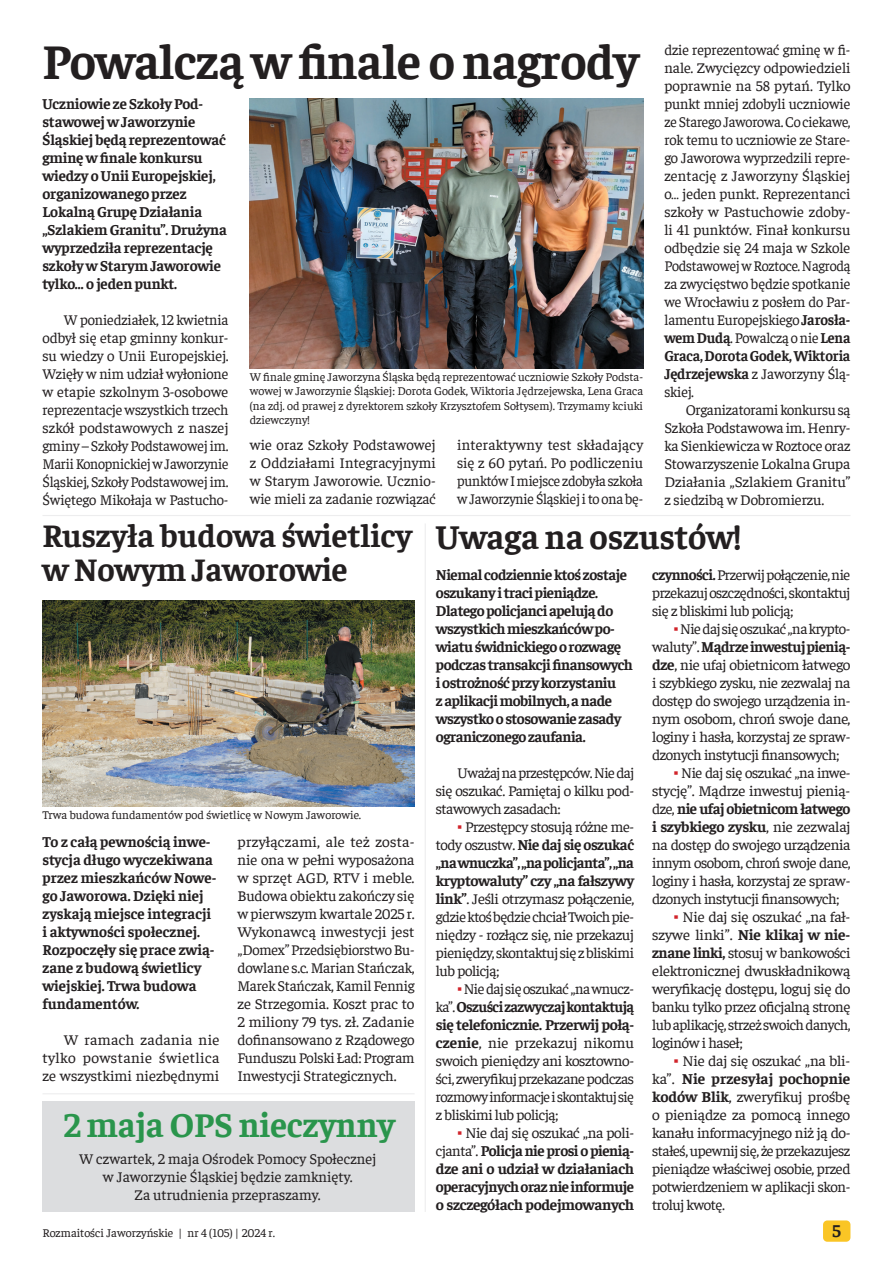
<style>
.page{position:relative;width:893px;height:1263px;background:#fff}
.page>*{position:absolute;margin:0;border:0;box-sizing:border-box;transform-origin:0 0}
.t1{font:700 49.5px "Faustina";letter-spacing:-.01em;color:#231f20}
.t2{font:700 34.5px "Faustina";color:#2a954c}
.t3{font:700 32.7px/34px "Faustina";color:#231f20}
.t4{font:700 18px "Faustina";color:#231f20}
.t5{font:15px/18px "Faustina";letter-spacing:-.015em;color:#231f20;text-align:justify}
.t6{font:700 15px/18px "Faustina";letter-spacing:-.01em;color:#231f20}
.t7{font:700 15px/18px "Faustina";letter-spacing:-.03em;color:#231f20}
.t8{font:12px/14.4px "Faustina";color:#231f20;text-align:justify}
.s1{font-weight:700}
.s2{font-size:34.5px}
.s3{font-family:"Arial";color:#d1232a}
.s4{font-family:"Arial";font-weight:400;color:#d1232a}
.s5{font-weight:400}
</style>
<div class="page">
<div style="left:823px;top:1220px;width:27px;height:22px;background:#fac525;border-radius:4px"></div>
<img style="left:250px;top:99px;width:393px;height:269px">
<hr style="left:43px;top:515px;width:807px;height:1px;background:#ededee">
<img style="left:43px;top:600px;width:372px;height:206px">
<div style="left:43px;top:1102px;width:372px;height:110px;background:#dcdddf"></div>
<hr style="left:425px;top:523px;width:1px;height:689px;background:#ededee">
<hr style="left:43px;top:1093px;width:372px;height:1px;background:#ededee">
<h1 class="t1" style="left:43px;top:28px;width:598px">Powalczą w finale o nagrody</h1>
<p class="t5" style="left:664px;top:40px;width:188px">dzie reprezentować gminę w fi&shy;nale. Zwycięzcy odpowiedzieli poprawnie na 58 pytań. Tylko punkt mniej zdobyli uczniowie ze Starego Jaworowa. Co ciekawe, rok temu to uczniowie ze Stare&shy;go Jaworowa wyprzedzili repre&shy;zentację z Jaworzyny Śląskiej o… jeden punkt. Reprezentanci szkoły w Pastuchowie zdoby&shy;li 41 punktów. Finał konkursu odbędzie się 24 maja w Szkole Podstawowej w Roztoce. Nagrodą za zwycięstwo będzie spotkanie we Wrocławiu z posłem do Par&shy;lamentu Europejskiego <span class="s1">Jarosła&shy;wem Dudą</span>. Powalczą o nie <span class="s1">Lena Graca, Dorota Godek, Wiktoria Jędrzejewska</span> z Jaworzyny Ślą&shy;skiej.</p>
<p class="t5" style="left:664px;top:400px;width:188px;text-indent:21px">Organizatorami konkursu są Szkoła Podstawowa im. Henry&shy;ka Sienkiewicza w Roztoce oraz Stowarzyszenie Lokalna Grupa Działania „Szlakiem Granitu” z siedzibą w Dobromierzu.</p>
<h3 class="t3" style="left:43px;top:517px;width:700px">Ruszyła budowa świetlicy <span class="s2">Uwaga na oszustów! </span>w Nowym Jaworowie</h3>
<p class="t6" style="left:43px;top:93px;width:186px">Uczniowie ze Szkoły Pod&shy;stawowej w Jaworzynie<br>Śląskiej będą reprezentować gminę w finale konkursu wiedzy o Unii Europejskiej, organizowanego przez<br>Lokalną Grupę Działania „Szlakiem Granitu”. Drużyna wyprzedziła reprezentację szkoły w Starym Jaworowie tylko… o jeden punkt.</p>
<p class="t5" style="left:43px;top:309px;width:188px;text-indent:21px">W poniedziałek, 12 kwietnia odbył się etap gminny konkur&shy;su wiedzy o Unii Europejskiej.<br>Wzięły w nim udział wyłonione w etapie szkolnym 3-osobowe reprezentacje wszystkich trzech szkół podstawowych z naszej gminy – Szkoły Podstawowej im.<br>Marii Konopnickiej w Jaworzynie Śląskiej, Szkoły Podstawowej im.<br>Świętego Mikołaja w Pastucho-</p>
<p class="t8" style="left:250px;top:369px;width:395px">W finale gminę Jaworzyna Śląska będą reprezentować uczniowie Szkoły Podsta&shy;wowej w Jaworzynie Śląskiej: Dorota Godek, Wiktoria Jędrzejewska, Lena Graca (na zdj. od prawej z dyrektorem szkoły Krzysztofem Sołtysem). Trzymamy kciuki dziewczyny!</p>
<p class="t5" style="left:250px;top:435px;width:188px">wie oraz Szkoły Podstawowej z Oddziałami Integracyjnymi w Starym Jaworowie. Ucznio&shy;wie mieli za zadanie rozwiązać</p>
<p class="t5" style="left:457px;top:435px;width:188px">interaktywny test składający się z 60 pytań. Po podliczeniu punktów I miejsce zdobyła szkoła w Jaworzynie Śląskiej i to ona bę-</p>
<p class="t7" style="left:436px;top:565px;width:199px">Niemal codziennie ktoś zostaje oszukany i traci pieniądze.<br>Dlatego policjanci apelują do wszystkich mieszkańców po&shy;wiatu świdnickiego o rozwagę podczas transakcji finansowych i ostrożność przy korzystaniu<br>z aplikacji mobilnych, a nade wszystko o stosowanie zasady ograniczonego zaufania.</p>
<p class="t5" style="left:436px;top:763px;width:200px;text-indent:21px">Uważaj na przestępców. Nie daj się oszukać. Pamiętaj o kilku pod&shy;stawowych zasadach:</p>
<p class="t5" style="left:436px;top:817px;width:200px;text-indent:21px"><span class="s3">▪</span> Przestępcy stosują różne me&shy;tody oszustw. <span class="s1">Nie daj się oszukać „na wnuczka”, „na policjanta”, „na kryptowaluty” czy „na fałszywy link”</span>. Jeśli otrzymasz połączenie, gdzie ktoś będzie chciał Twoich pie&shy;niędzy - rozłącz się, nie przekazuj pieniędzy, skontaktuj się z bliskimi lub policją;</p>
<p class="t5" style="left:436px;top:979px;width:200px;text-indent:21px"><span class="s3">▪</span> Nie daj się oszukać „na wnucz&shy;ka”. <span class="s1">Oszuści zazwyczaj kontaktują się telefonicznie. Przerwij połą&shy;czenie</span>, nie przekazuj nikomu swoich pieniędzy ani kosztowno&shy;ści, zweryfikuj przekazane podczas rozmowy informacje i skontaktuj się z bliskimi lub policją;</p>
<p class="t6" style="left:436px;top:1123px;width:200px;text-align:justify;text-indent:21px"><span class="s4">▪</span> <span class="s5">Nie daj się oszukać „na poli&shy;cjanta”.</span> Policja nie prosi o pienią&shy;dze ani o udział w działaniach operacyjnych oraz nie informuje o szczegółach podejmowanych</p>
<p class="t5" style="left:652px;top:565px;width:200px"><span class="s1">czynności.</span> Przerwij połączenie, nie przekazuj oszczędności, skontaktuj się z bliskimi lub policją;</p>
<p class="t5" style="left:652px;top:619px;width:200px;text-indent:21px"><span class="s3">▪</span> Nie daj się oszukać „na krypto&shy;waluty”. <span class="s1">Mądrze inwestuj pienią&shy;dze</span>, nie ufaj obietnicom łatwego i szybkiego zysku, nie zezwalaj na dostęp do swojego urządzenia in&shy;nym osobom, chroń swoje dane, loginy i hasła, korzystaj ze spraw&shy;dzonych instytucji finansowych;</p>
<p class="t5" style="left:652px;top:763px;width:200px;text-indent:21px"><span class="s3">▪</span> Nie daj się oszukać „na inwe&shy;stycję”. Mądrze inwestuj pienią&shy;dze, <span class="s1">nie ufaj obietnicom łatwego i szybkiego zysku</span>, nie zezwalaj na dostęp do swojego urządzenia innym osobom, chroń swoje dane, loginy i hasła, korzystaj ze spraw&shy;dzonych instytucji finansowych;</p>
<p class="t5" style="left:652px;top:907px;width:200px;text-indent:21px"><span class="s3">▪</span> Nie daj się oszukać „na fał&shy;szywe linki”. <span class="s1">Nie klikaj w nie&shy;znane linki,</span> stosuj w bankowości elektronicznej dwuskładnikową weryfikację dostępu, loguj się do banku tylko przez oficjalną stronę lub aplikację, strzeż swoich danych, loginów i haseł;</p>
<p class="t5" style="left:652px;top:1051px;width:200px;text-indent:21px"><span class="s3">▪</span> Nie daj się oszukać „na bli&shy;ka”. <span class="s1">Nie przesyłaj pochopnie kodów Blik</span>, zweryfikuj prośbę o pieniądze za pomocą innego kanału informacyjnego niż ją do&shy;stałeś, upewnij się, że przekazujesz pieniądze właściwej osobie, przed potwierdzeniem w aplikacji skon&shy;troluj kwotę.</p>
<p class="t8" style="left:43px;top:806px;width:320px">Trwa budowa fundamentów pod świetlicę w Nowym Jaworowie.</p>
<p class="t6" style="left:43px;top:831px;width:175px">To z całą pewnością inwe&shy;stycja długo wyczekiwana przez mieszkańców Nowe&shy;go Jaworowa. Dzięki niej zyskają miejsce integracji i aktywności społecznej.<br>Rozpoczęły się prace zwią&shy;zane z budową świetlicy wiejskiej. Trwa budowa fundamentów.</p>
<p class="t5" style="left:43px;top:1029px;width:179px;text-indent:21px">W ramach zadania nie tylko powstanie świetlica ze wszystkimi niezbędnymi</p>
<p class="t5" style="left:238px;top:831px;width:179px">przyłączami, ale też zosta&shy;nie ona w pełni wyposażona w sprzęt AGD, RTV i meble.<br>Budowa obiektu zakończy się w pierwszym kwartale 2025 r.<br>Wykonawcą inwestycji jest „Domex” Przedsiębiorstwo Bu&shy;dowlane s.c. Marian Stańczak, Marek Stańczak, Kamil Fennig ze Strzegomia. Koszt prac to 2 miliony 79 tys. zł. Zadanie dofinansowano z Rządowego Funduszu Polski Ład: Program Inwestycji Strategicznych.</p>
<h2 class="t2" style="left:63px;top:1100px;width:333px">2 maja OPS nieczynny</h2>
<p class="t5" style="left:79px;top:1149px;width:299px;text-align:center">W czwartek, 2 maja Ośrodek Pomocy Społecznej w Jaworzynie Śląskiej będzie zamknięty.<br>Za utrudnienia przepraszamy.</p>
<p class="t8" style="left:43px;top:1225px;width:234px">Rozmaitości Jaworzyńskie | nr 4 (105) | 2024 r.</p>
<p class="t4" style="left:832px;top:1218px;width:10px">5</p>
</div>
